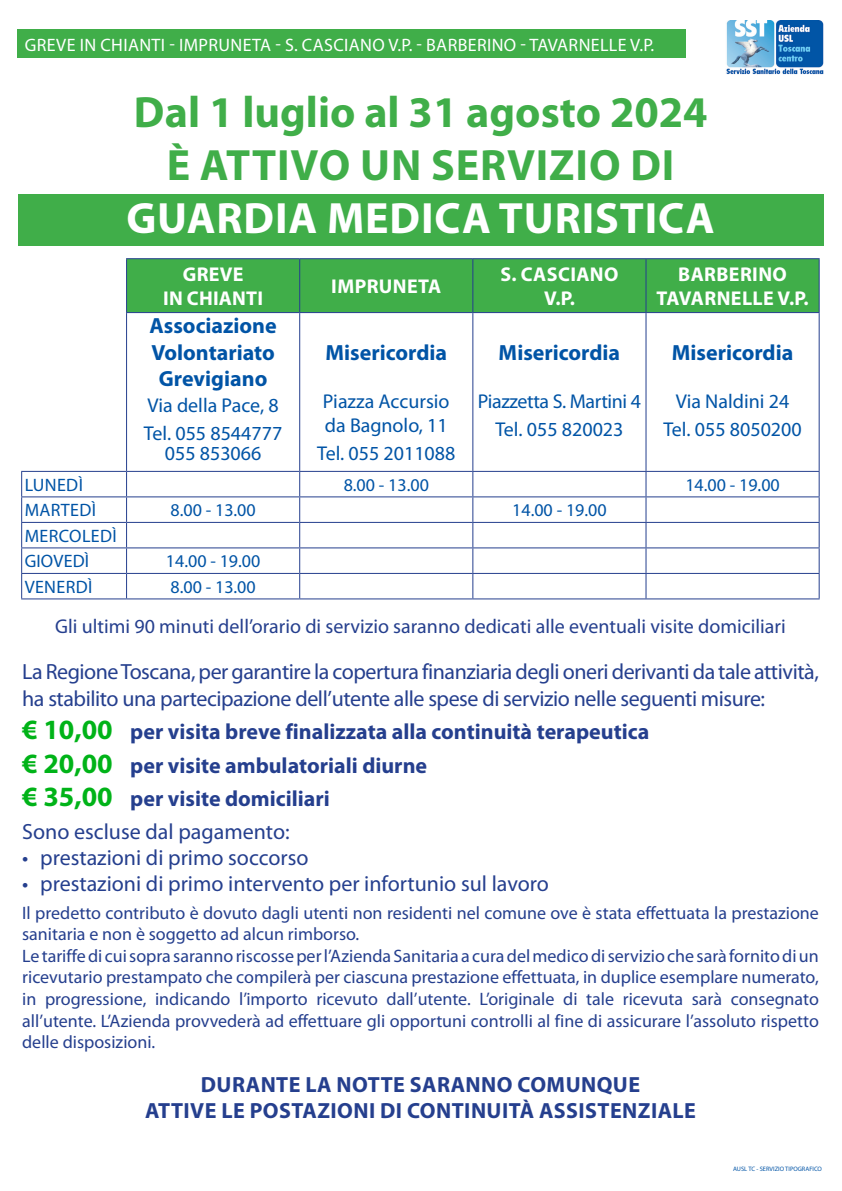
<style>
.page{position:relative;width:842px;height:1191px;background:#fff}
.page>*{position:absolute;margin:0;border:0;box-sizing:border-box;transform-origin:0 0}
.t1{font:700 44px "Myriad Pro";color:#40ae49}
.t2{font:700 44px "Myriad Pro";letter-spacing:.02em;color:#fff}
.t3{font:700 44px "Myriad Pro";letter-spacing:.02em;color:#40ae49}
.t4{font:22px/26.4px "Myriad Pro";letter-spacing:-.02em;color:#253f8e}
.t5{font:700 22px "Myriad Pro";color:#253f8e}
.t6{font:22px "Myriad Pro";color:#253f8e}
.t7{font:700 22px "Myriad Pro";letter-spacing:.02em;color:#253f8e}
.t8{font:700 22px "Myriad Pro";color:#0154a6}
.t9{font:20px "Myriad Pro";color:#0154a6}
.t10{font:20px "Myriad Pro";color:#253f8e}
.t11{font:700 20px "Myriad Pro";letter-spacing:.02em;color:#fff}
.t12{font:20px "Myriad Pro";letter-spacing:-.02em;color:#0154a6}
.t13{font:18px/21.6px "Myriad Pro";color:#253f8e}
.t14{font:18px "Myriad Pro";letter-spacing:.01em;color:#0154a6}
.t15{font:18px "Myriad Pro";letter-spacing:.02em;color:#fff}
.t16{font:6.4px "Myriad Pro";color:#0154a6}
.s1{font-size:28px;color:#00b318}
</style>
<div class="page">
<div style="left:18px;top:194px;width:805px;height:51px;background:#40ae49"></div>
<img style="left:726px;top:20px;width:98px;height:55px">
<div style="left:17px;top:30px;width:669px;height:28px;background:#40ae49"></div>
<div style="left:127px;top:259px;width:692px;height:53px;background:#40ae49"></div>
<hr style="left:126px;top:313px;width:1px;height:158px;background:#253f8e">
<hr style="left:299px;top:313px;width:1px;height:158px;background:#253f8e">
<hr style="left:472px;top:313px;width:1px;height:158px;background:#253f8e">
<hr style="left:645px;top:313px;width:1px;height:158px;background:#253f8e">
<hr style="left:819px;top:313px;width:1px;height:158px;background:#253f8e">
<hr style="left:127px;top:471px;width:173px;height:1px;background:#253f8e">
<hr style="left:300px;top:471px;width:173px;height:1px;background:#253f8e">
<hr style="left:473px;top:471px;width:173px;height:1px;background:#253f8e">
<hr style="left:646px;top:471px;width:174px;height:1px;background:#253f8e">
<hr style="left:127px;top:496px;width:173px;height:1px;background:#253f8e">
<hr style="left:300px;top:496px;width:173px;height:1px;background:#253f8e">
<hr style="left:473px;top:496px;width:173px;height:1px;background:#253f8e">
<hr style="left:646px;top:496px;width:174px;height:1px;background:#253f8e">
<hr style="left:127px;top:522px;width:173px;height:1px;background:#253f8e">
<hr style="left:300px;top:522px;width:173px;height:1px;background:#253f8e">
<hr style="left:473px;top:522px;width:173px;height:1px;background:#253f8e">
<hr style="left:646px;top:522px;width:174px;height:1px;background:#253f8e">
<hr style="left:127px;top:547px;width:173px;height:1px;background:#253f8e">
<hr style="left:300px;top:547px;width:173px;height:1px;background:#253f8e">
<hr style="left:473px;top:547px;width:173px;height:1px;background:#253f8e">
<hr style="left:646px;top:547px;width:174px;height:1px;background:#253f8e">
<hr style="left:127px;top:573px;width:173px;height:1px;background:#253f8e">
<hr style="left:300px;top:573px;width:173px;height:1px;background:#253f8e">
<svg style="left:299px;top:472px;width:1px;height:126px"></svg>
<hr style="left:473px;top:573px;width:173px;height:1px;background:#253f8e">
<svg style="left:472px;top:472px;width:1px;height:126px"></svg>
<hr style="left:646px;top:573px;width:174px;height:1px;background:#253f8e">
<svg style="left:645px;top:472px;width:1px;height:126px"></svg>
<svg style="left:819px;top:472px;width:1px;height:126px"></svg>
<hr style="left:127px;top:598px;width:173px;height:1px;background:#253f8e">
<hr style="left:300px;top:598px;width:173px;height:1px;background:#253f8e">
<hr style="left:473px;top:598px;width:173px;height:1px;background:#253f8e">
<hr style="left:646px;top:598px;width:174px;height:1px;background:#253f8e">
<hr style="left:21px;top:471px;width:106px;height:1px;background:#253f8e">
<hr style="left:21px;top:496px;width:106px;height:1px;background:#253f8e">
<hr style="left:21px;top:522px;width:106px;height:1px;background:#253f8e">
<hr style="left:21px;top:547px;width:106px;height:1px;background:#253f8e">
<hr style="left:21px;top:573px;width:106px;height:1px;background:#253f8e">
<svg style="left:21px;top:472px;width:1px;height:126px"></svg>
<svg style="left:126px;top:472px;width:1px;height:126px"></svg>
<hr style="left:21px;top:598px;width:106px;height:1px;background:#253f8e">
<hr style="left:126px;top:258px;width:174px;height:1px;background:#253f8e">
<hr style="left:126px;top:259px;width:1px;height:53px;background:#253f8e">
<hr style="left:300px;top:258px;width:173px;height:1px;background:#253f8e">
<hr style="left:299px;top:259px;width:1px;height:53px;background:#253f8e">
<hr style="left:473px;top:258px;width:173px;height:1px;background:#253f8e">
<hr style="left:472px;top:259px;width:1px;height:53px;background:#253f8e">
<hr style="left:646px;top:258px;width:174px;height:1px;background:#253f8e">
<hr style="left:645px;top:259px;width:1px;height:53px;background:#253f8e">
<hr style="left:819px;top:259px;width:1px;height:53px;background:#253f8e">
<hr style="left:126px;top:312px;width:174px;height:1px;background:#253f8e">
<hr style="left:300px;top:312px;width:173px;height:1px;background:#253f8e">
<hr style="left:473px;top:312px;width:173px;height:1px;background:#253f8e">
<hr style="left:646px;top:312px;width:174px;height:1px;background:#253f8e">
<p class="t15" style="left:25px;top:34px;width:631px">GREVE IN CHIANTI - IMPRUNETA - S. CASCIANO V.P. - BARBERINO - TAVARNELLE V.P.</p>
<p class="t1" style="left:134px;top:84px;width:575px">Dal 1 luglio al 31 agosto 2024</p>
<p class="t3" style="left:167px;top:136px;width:509px">È ATTIVO UN SERVIZIO DI</p>
<p class="t2" style="left:126px;top:189px;width:590px">GUARDIA MEDICA TURISTICA</p>
<p class="t11" style="left:183px;top:261px;width:62px">GREVE</p>
<p class="t11" style="left:163px;top:285px;width:101px">IN CHIANTI</p>
<p class="t8" style="left:149px;top:311px;width:129px">Associazione</p>
<p class="t8" style="left:151px;top:338px;width:125px">Volontariato</p>
<p class="t8" style="left:159px;top:364px;width:110px">Grevigiano</p>
<p class="t9" style="left:148px;top:393px;width:133px">Via della Pace, 8</p>
<p class="t9" style="left:144px;top:421px;width:140px">Tel. 055 8544777</p>
<p class="t9" style="left:165px;top:441px;width:98px">055 853066</p>
<p class="t11" style="left:331px;top:273px;width:112px">IMPRUNETA</p>
<p class="t8" style="left:325px;top:338px;width:123px">Misericordia</p>
<p class="t9" style="left:323px;top:388px;width:128px">Piazza Accursio</p>
<p class="t9" style="left:325px;top:412px;width:124px">da Bagnolo, 11</p>
<p class="t9" style="left:317px;top:440px;width:140px">Tel. 055 2011088</p>
<p class="t11" style="left:500px;top:261px;width:120px">S. CASCIANO</p>
<p class="t11" style="left:544px;top:285px;width:33px">V.P.</p>
<p class="t8" style="left:499px;top:338px;width:123px">Misericordia</p>
<p class="t12" style="left:478px;top:388px;width:165px">Piazzetta S. Martini 4</p>
<p class="t9" style="left:495px;top:416px;width:130px">Tel. 055 820023</p>
<p class="t11" style="left:678px;top:261px;width:110px">BARBERINO</p>
<p class="t11" style="left:657px;top:285px;width:154px">TAVARNELLE V.P.</p>
<p class="t8" style="left:672px;top:338px;width:123px">Misericordia</p>
<p class="t9" style="left:676px;top:388px;width:115px">Via Naldini 24</p>
<p class="t9" style="left:663px;top:416px;width:140px">Tel. 055 8050200</p>
<p class="t14" style="left:25px;top:474px;width:60px">LUNEDÌ</p>
<p class="t14" style="left:344px;top:474px;width:87px">8.00 - 13.00</p>
<p class="t14" style="left:685px;top:474px;width:96px">14.00 - 19.00</p>
<p class="t14" style="left:25px;top:499px;width:73px">MARTEDÌ</p>
<p class="t14" style="left:170px;top:499px;width:87px">8.00 - 13.00</p>
<p class="t14" style="left:512px;top:499px;width:96px">14.00 - 19.00</p>
<p class="t14" style="left:25px;top:525px;width:94px">MERCOLEDÌ</p>
<p class="t14" style="left:25px;top:550px;width:66px">GIOVEDÌ</p>
<p class="t14" style="left:166px;top:550px;width:96px">14.00 - 19.00</p>
<p class="t14" style="left:25px;top:576px;width:69px">VENERDÌ</p>
<p class="t14" style="left:170px;top:576px;width:87px">8.00 - 13.00</p>
<p class="t10" style="left:55px;top:614px;width:732px">Gli ultimi 90 minuti dell’orario di servizio saranno dedicati alle eventuali visite domiciliari</p>
<p class="t4" style="left:22px;top:658px;width:798px">La Regione Toscana, per garantire la copertura finanziaria degli oneri derivanti da tale attività, ha stabilito una partecipazione dell’utente alle spese di servizio nelle seguenti misure:</p>
<p class="t5" style="left:22px;top:717px;width:629px"><span class="s1">€ 10,00</span> per visita breve finalizzata alla continuità terapeutica</p>
<p class="t5" style="left:22px;top:751px;width:406px"><span class="s1">€ 20,00</span> per visite ambulatoriali diurne</p>
<p class="t5" style="left:22px;top:784px;width:309px"><span class="s1">€ 35,00</span> per visite domiciliari</p>
<p class="t6" style="left:22px;top:817px;width:269px">Sono escluse dal pagamento:</p>
<p class="t6" style="left:22px;top:844px;width:288px">• prestazioni di primo soccorso</p>
<p class="t6" style="left:22px;top:870px;width:528px">• prestazioni di primo intervento per infortunio sul lavoro</p>
<p class="t13" style="left:22px;top:901px;width:798px">Il predetto contributo è dovuto dagli utenti non residenti nel comune ove è stata effettuata la prestazione sanitaria e non è soggetto ad alcun rimborso.</p>
<p class="t13" style="left:22px;top:944px;width:798px;text-align:justify">Le tariffe di cui sopra saranno riscosse per l’Azienda Sanitaria a cura del medico di servizio che sarà fornito di un ricevutario prestampato che compilerà per ciascuna prestazione effettuata, in duplice esemplare numerato, in progressione, indicando l’importo ricevuto dall’utente. L’originale di tale ricevuta sarà consegnato all’utente. L’Azienda provvederà ad effettuare gli opportuni controlli al fine di assicurare l’assoluto rispetto delle disposizioni.</p>
<p class="t7" style="left:201px;top:1070px;width:441px">DURANTE LA NOTTE SARANNO COMUNQUE</p>
<p class="t7" style="left:145px;top:1096px;width:552px">ATTIVE LE POSTAZIONI DI CONTINUITÀ ASSISTENZIALE</p>
<p class="t16" style="left:733px;top:1165px;width:90px">AUSL TC - SERVIZIO TIPOGRAFICO</p>
</div>
